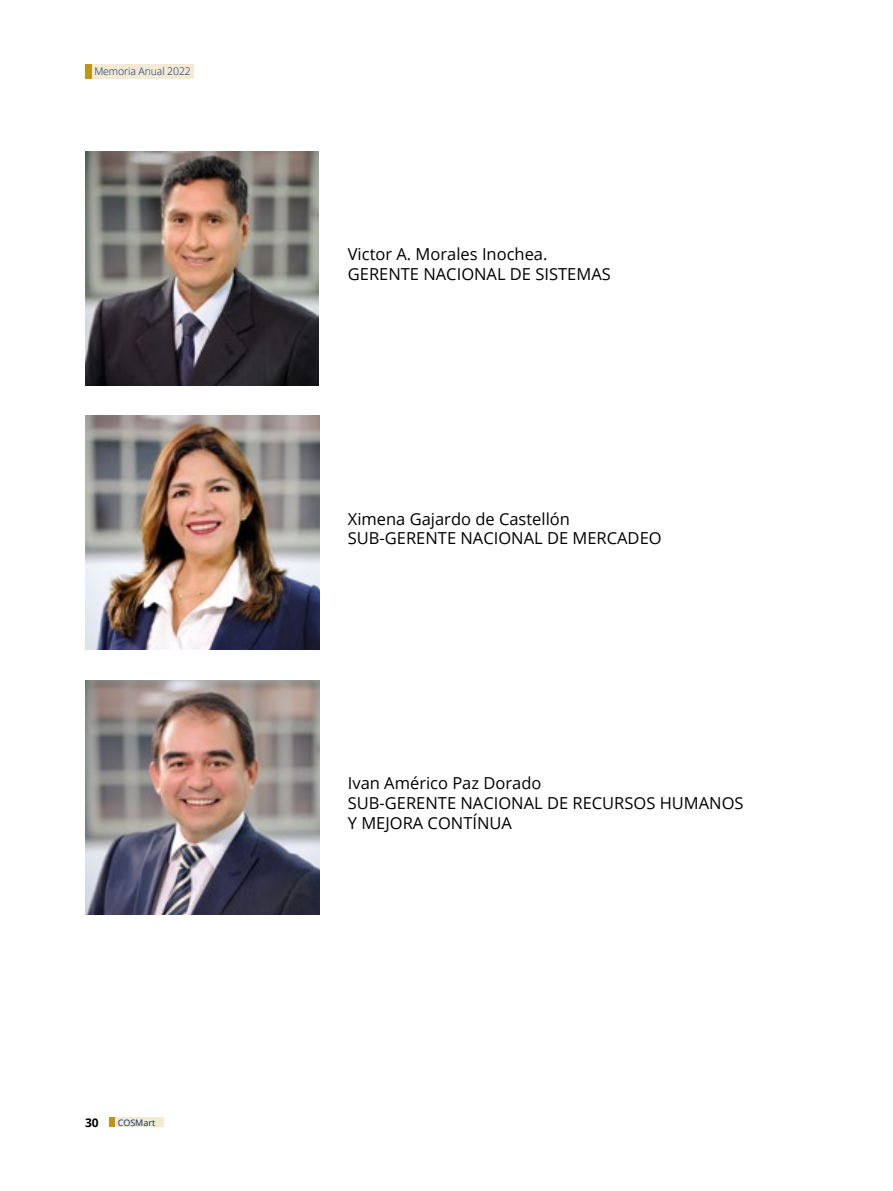
<style>
.page{position:relative;width:893px;height:1191px;background:#fff}
.page>*{position:absolute;margin:0;border:0;box-sizing:border-box;transform-origin:0 0}
.t1{font:16.5px/19.8px "Open Sans";color:#000}
.t2{font:700 12px "Open Sans";color:#000}
.t3{font:300 10.5px "Open Sans";letter-spacing:-.01em;color:#003063}
.t4{font:9px "Open Sans";color:#003063}
</style>
<div class="page">
<div style="left:112px;top:1117px;width:51px;height:10px;background:#f3e9d4"></div>
<div style="left:109px;top:1117px;width:5px;height:10px;background:#c09618"></div>
<div style="left:85px;top:64px;width:109px;height:14px;background:#f3e9d4"></div>
<div style="left:85px;top:64px;width:6px;height:14px;background:#c09618"></div>
<img style="left:85px;top:151px;width:234px;height:234px">
<img style="left:86px;top:416px;width:234px;height:234px">
<img style="left:86px;top:680px;width:234px;height:234px">
<p class="t3" style="left:94px;top:64px;width:98px">Memoria Anual 2022</p>
<p class="t2" style="left:85px;top:1113px;width:15px">30</p>
<p class="t4" style="left:118px;top:1116px;width:39px">COSMart</p>
<p class="t1" style="left:348px;top:244px;width:264px">Victor A. Morales Inochea.<br>GERENTE NACIONAL DE SISTEMAS</p>
<p class="t1" style="left:348px;top:508px;width:315px">Ximena Gajardo de Castellón<br>SUB-GERENTE NACIONAL DE MERCADEO</p>
<p class="t1" style="left:348px;top:773px;width:397px">Ivan Américo Paz Dorado<br>SUB-GERENTE NACIONAL DE RECURSOS HUMANOS<br>Y MEJORA CONTÍNUA</p>
</div>
